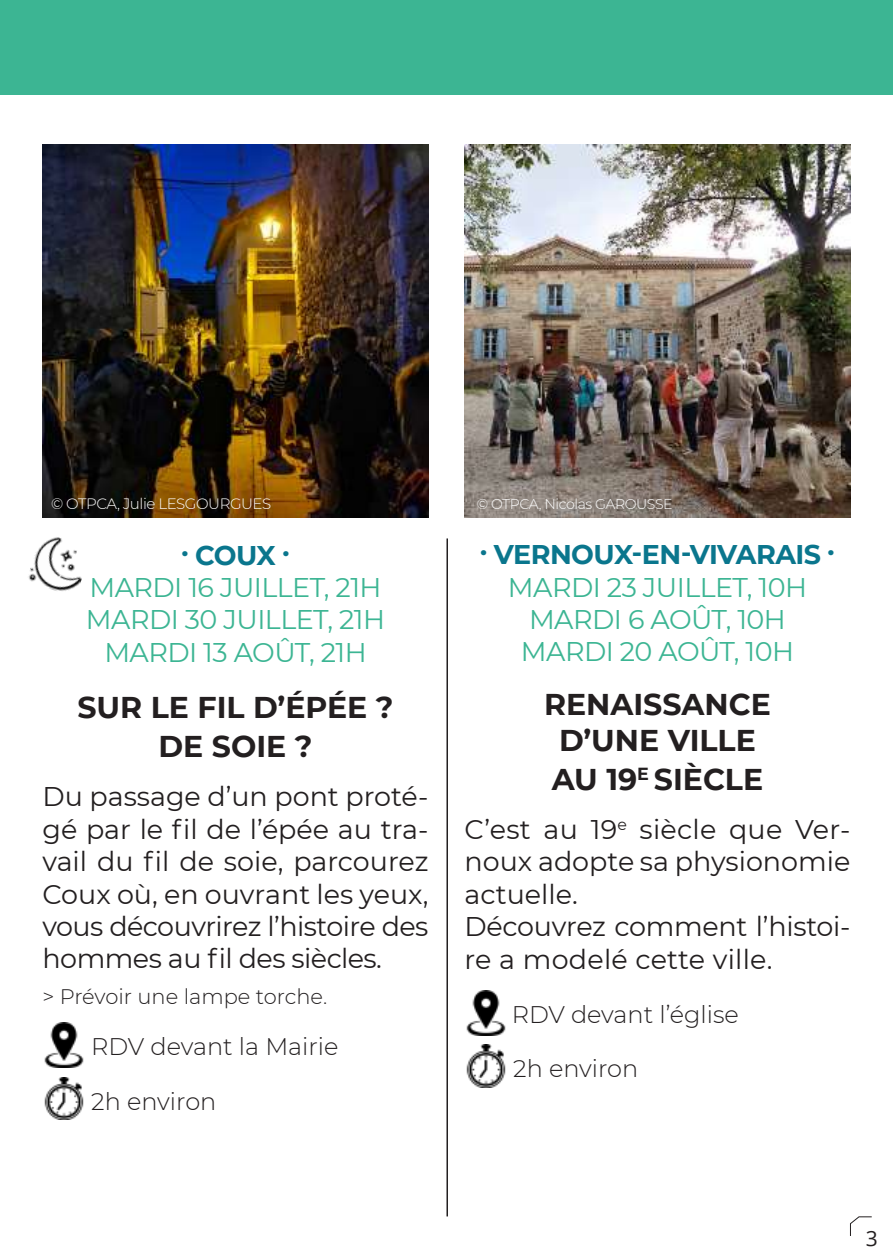
<style>
.page{position:relative;width:893px;height:1259px;background:#fff}
.page>*{position:absolute;margin:0;border:0;box-sizing:border-box;transform-origin:0 0}
.t1{font:700 30px/36px "Montserrat";color:#231f20;text-align:center}
.t2{font:27px/32.4px "Montserrat";letter-spacing:-.01em;color:#231f20}
.t3{font:27px/32.4px "Montserrat";letter-spacing:-.02em;color:#3cb593;text-align:center}
.t4{font:700 27px "Montserrat";letter-spacing:-.02em;color:#0a768d}
.t5{font:300 24px "Montserrat";color:#231f20}
.t6{font:300 21px "Montserrat";color:#231f20}
.t7{font:21px "Open Sans";color:#231f20}
.t8{font:300 15px "Montserrat";letter-spacing:-.03em;color:#fff}
.t9{font:300 14.1px "Montserrat";letter-spacing:-.03em;color:#fff}
</style>
<div class="page">
<svg style="left:850px;top:1216px;width:22px;height:20px"></svg>
<div style="left:0;top:0;width:893px;height:94px;background:#3cb593"></div>
<hr style="left:446px;top:538px;width:2px;height:678px;background:#231f20">
<img style="left:466px;top:990px;width:40px;height:45px">
<img style="left:466px;top:1044px;width:40px;height:43px">
<img style="left:464px;top:144px;width:386px;height:373px">
<img style="left:28px;top:537px;width:54px;height:54px">
<img style="left:43px;top:145px;width:385px;height:372px">
<img style="left:44px;top:1022px;width:40px;height:46px">
<img style="left:44px;top:1077px;width:40px;height:42px">
<p class="t8" style="left:51px;top:493px;width:222px">© OTPCA, Julie LESGOURGUES</p>
<p class="t9" style="left:477px;top:495px;width:197px">© OTPCA, Nicolas GAROUSSE</p>
<p class="t4" style="left:181px;top:535px;width:110px">. COUX .</p>
<p class="t3" style="left:86px;top:570px;width:300px">MARDI 16 JUILLET, 21H<br>MARDI 30 JUILLET, 21H<br>MARDI 13 AOÛT, 21H</p>
<p class="t1" style="left:77px;top:686px;width:318px;line-height:39px">SUR LE FIL D’ÉPÉE ?<br>DE SOIE ?</p>
<p class="t2" style="left:43px;top:779px;width:387px;text-align:justify">Du passage d’un pont proté&shy;gé par le fil de l’épée au tra&shy;vail du fil de soie, parcourez Coux où, en ouvrant les yeux, vous découvrirez l’histoire des hommes au fil des siècles.</p>
<p class="t6" style="left:43px;top:982px;width:286px">&gt; Prévoir une lampe torche.</p>
<p class="t5" style="left:91px;top:1030px;width:249px">RDV devant la Mairie</p>
<p class="t5" style="left:91px;top:1084px;width:127px">2h environ</p>
<p class="t4" style="left:480px;top:535px;width:356px">. VERNOUX-EN-VIVARAIS .</p>
<p class="t3" style="left:508px;top:570px;width:300px">MARDI 23 JUILLET, 10H<br>MARDI 6 AOÛT, 10H<br>MARDI 20 AOÛT, 10H</p>
<p class="t1" style="left:544px;top:684px;width:228px">RENAISSANCE<br>D’UNE VILLE</p>
<p class="t1" style="left:552px;top:759px;width:213px">AU 19<sup>E</sup> SIÈCLE</p>
<p class="t2" style="left:464px;top:812px;width:387px">C’est au 19<sup>e</sup> siècle que Ver&shy;noux adopte sa physionomie actuelle.<br>Découvrez comment l’histoi&shy;re a modelé cette ville.</p>
<p class="t5" style="left:512px;top:998px;width:229px">RDV devant l’église</p>
<p class="t5" style="left:513px;top:1052px;width:127px">2h environ</p>
<p class="t7" style="left:866px;top:1223px;width:14px">3</p>
</div>
